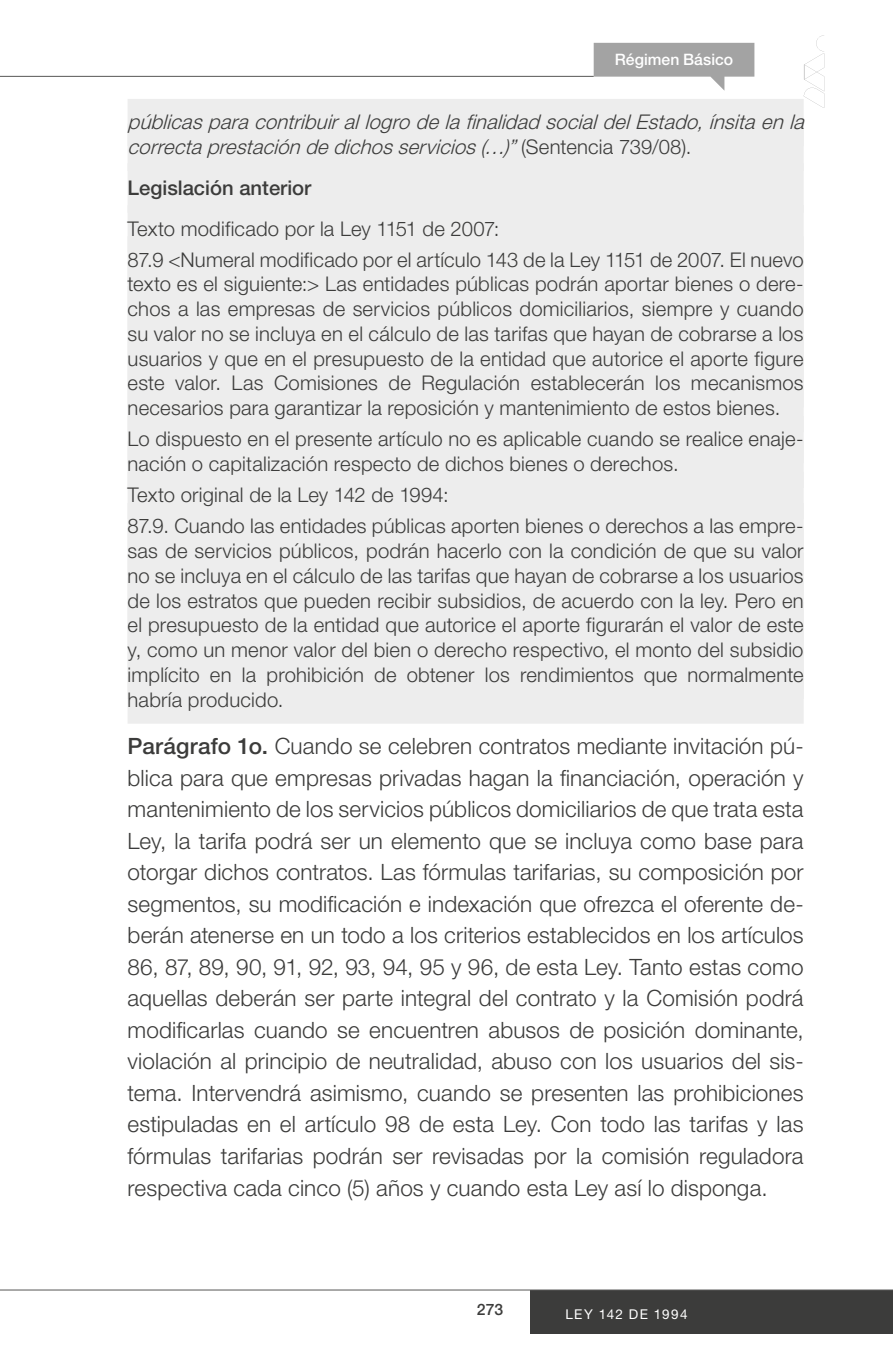
<style>
.page{position:relative;width:893px;height:1372px;background:#fff}
.page>*{position:absolute;margin:0;border:0;box-sizing:border-box;transform-origin:0 0}
.t1{font:300 22.5px/31.5px "Helvetica Neue LT Std";letter-spacing:.005em;color:#3c3c3b;text-align:justify}
.t2{font:300 20.25px/24.8px "Helvetica Neue LT Std";letter-spacing:.01em;color:#3c3c3b}
.t3{font:italic 300 20.25px/24.8px "Helvetica Neue LT Std";color:#3c3c3b}
.t4{font:500 20.25px "Helvetica Neue LT Std";color:#3c3c3b}
.t5{font:500 15.75px "Helvetica Neue LT Std";color:#fff}
.t6{font:500 15.75px "Helvetica Neue LT Std";color:#3c3c3b}
.t7{font:13.5px "Helvetica Neue LT Std";letter-spacing:.1em;color:#fff}
.s1{font-style:normal}
.s2{font-weight:500}
</style>
<div class="page">
<div style="left:530px;top:1289px;width:363px;height:44px;background:#3c3c3b"></div>
<hr style="left:0;top:1289px;width:893px;height:1px;background:#575756">
<svg style="left:594px;top:43px;width:160px;height:48px"></svg>
<hr style="left:0;top:76px;width:594px;height:1px;background:#575756">
<svg style="left:804px;top:35px;width:20px;height:73px"></svg>
<div style="left:128px;top:99px;width:676px;height:47px;background:#ededed"></div>
<div style="left:128px;top:124px;width:676px;height:47px;background:#ededed"></div>
<div style="left:128px;top:163px;width:676px;height:50px;background:#ededed"></div>
<div style="left:128px;top:205px;width:676px;height:47px;background:#ededed"></div>
<div style="left:128px;top:236px;width:676px;height:47px;background:#ededed"></div>
<div style="left:128px;top:261px;width:676px;height:47px;background:#ededed"></div>
<div style="left:128px;top:286px;width:676px;height:47px;background:#ededed"></div>
<div style="left:128px;top:310px;width:676px;height:48px;background:#ededed"></div>
<div style="left:128px;top:335px;width:676px;height:47px;background:#ededed"></div>
<div style="left:128px;top:360px;width:676px;height:47px;background:#ededed"></div>
<div style="left:128px;top:385px;width:676px;height:47px;background:#ededed"></div>
<div style="left:128px;top:416px;width:676px;height:47px;background:#ededed"></div>
<div style="left:128px;top:441px;width:676px;height:47px;background:#ededed"></div>
<div style="left:128px;top:472px;width:676px;height:47px;background:#ededed"></div>
<div style="left:128px;top:503px;width:676px;height:47px;background:#ededed"></div>
<div style="left:128px;top:528px;width:676px;height:47px;background:#ededed"></div>
<div style="left:128px;top:552px;width:676px;height:48px;background:#ededed"></div>
<div style="left:128px;top:577px;width:676px;height:47px;background:#ededed"></div>
<div style="left:128px;top:602px;width:676px;height:47px;background:#ededed"></div>
<div style="left:128px;top:627px;width:676px;height:47px;background:#ededed"></div>
<div style="left:128px;top:651px;width:676px;height:48px;background:#ededed"></div>
<div style="left:128px;top:676px;width:676px;height:47px;background:#ededed"></div>
<p class="t5" style="left:615px;top:50px;width:120px">Régimen Básico</p>
<p class="t3" style="left:128px;top:109px;width:684px">públicasparacontribuirallogrodelafinalidadsocialdelEstado,ínsitaenla correctaprestacióndedichosservicios(…) ”<span class="s1">( S e n t e n c i a 7 3 9 / 0 8 ) .</span></p>
<p class="t4" style="left:128px;top:175px;width:185px">Legislación anterior</p>
<p class="t2" style="left:128px;top:212px;width:678px;line-height:31.1px">Texto modificado por la Ley 1151 de 2007:<br>87.9 &lt;Numeral modificado por el artículo 143 de la Ley 1151 de 2007. El nuevo</p>
<p class="t2" style="left:128px;top:271px;width:678px;text-align:justify">texto es el siguiente:&gt; Las entidades públicas podrán aportar bienes o dere&shy;chos a las empresas de servicios públicos domiciliarios, siempre y cuando su valor no se incluya en el cálculo de las tarifas que hayan de cobrarse a los usuarios y que en el presupuesto de la entidad que autorice el aporte figure este valor. Las Comisiones de Regulación establecerán los mecanismos necesarios para garantizar la reposición y mantenimiento de estos bienes.</p>
<p class="t2" style="left:128px;top:426px;width:678px">Lo dispuesto en el presente artículo no es aplicable cuando se realice enaje&shy;nación o capitalización respecto de dichos bienes o derechos.</p>
<p class="t2" style="left:128px;top:479px;width:678px;line-height:31.1px">Texto original de la Ley 142 de 1994:<br>87.9. Cuando las entidades públicas aporten bienes o derechos a las empre-</p>
<p class="t2" style="left:128px;top:538px;width:678px;text-align:justify">sas de servicios públicos, podrán hacerlo con la condición de que su valor no se incluya en el cálculo de las tarifas que hayan de cobrarse a los usuarios de los estratos que pueden recibir subsidios, de acuerdo con la ley. Pero en el presupuesto de la entidad que autorice el aporte figurarán el valor de este y, como un menor valor del bien o derecho respectivo, el monto del subsidio implícito en la prohibición de obtener los rendimientos que normalmente habría producido.</p>
<p class="t1" style="left:128px;top:730px;width:678px"><span class="s2">Parágrafo 1o.</span> Cuando se celebren contratos mediante invitación pú&shy;blica para que empresas privadas hagan la financiación, operación y mantenimiento de los servicios públicos domiciliarios de que trata esta Ley, la tarifa podrá ser un elemento que se incluya como base para otorgar dichos contratos. Las fórmulas tarifarias, su composición por segmentos, su modificación e indexación que ofrezca el oferente de&shy;berán atenerse en un todo a los criterios establecidos en los artículos 86, 87, 89, 90, 91, 92, 93, 94, 95 y 96, de esta Ley. Tanto estas como aquellas deberán ser parte integral del contrato y la Comisión podrá modificarlas cuando se encuentren abusos de posición dominante, violación al principio de neutralidad, abuso con los usuarios del sis&shy;tema. Intervendrá asimismo, cuando se presenten las prohibiciones estipuladas en el artículo 98 de esta Ley. Con todo las tarifas y las fórmulas tarifarias podrán ser revisadas por la comisión reguladora respectiva cada cinco (5) años y cuando esta Ley así lo disponga.</p>
<p class="t6" style="left:477px;top:1299px;width:28px">273</p>
<p class="t7" style="left:565px;top:1305px;width:124px">LEY 142 DE 1994</p>
</div>
